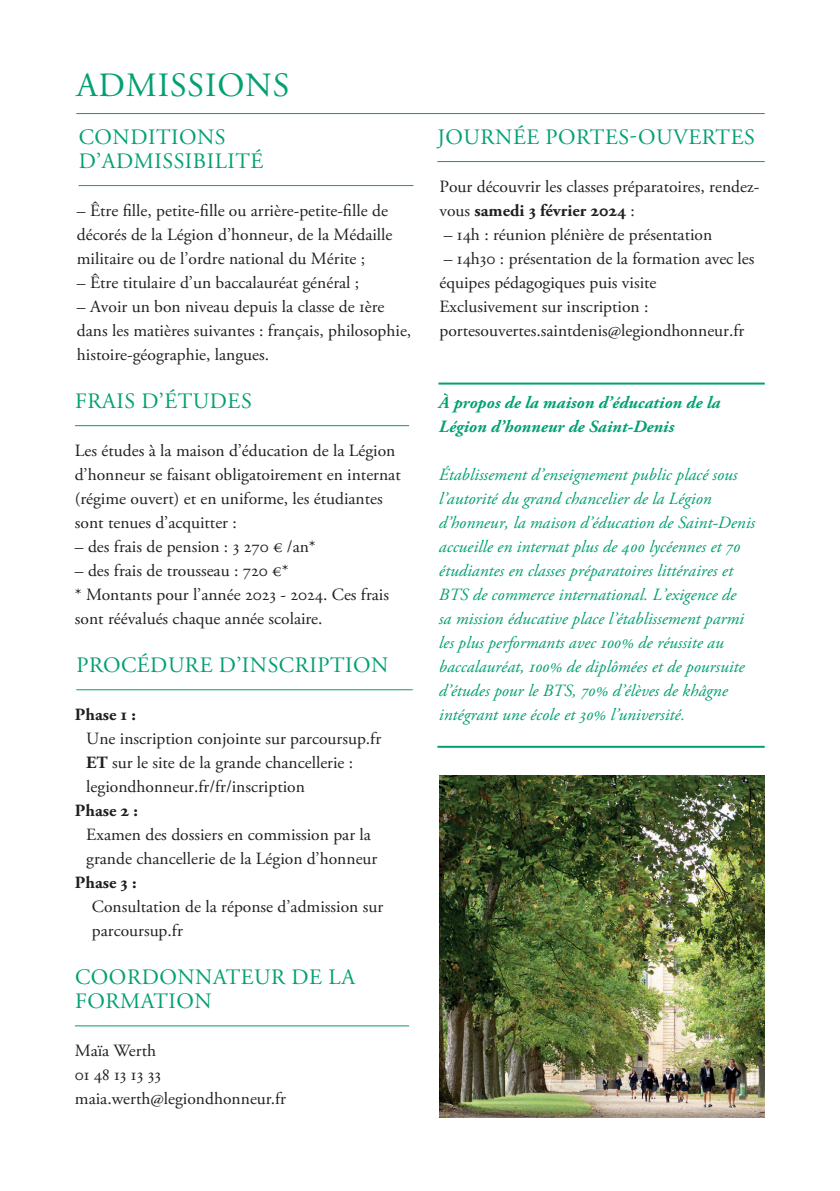
<style>
.page{position:relative;width:840px;height:1191px;background:#fff}
.page>*{position:absolute;margin:0;border:0;box-sizing:border-box;transform-origin:0 0}
.t1{font:34px "Adobe Garamond Pro";letter-spacing:.025em;color:#03a073}
.t2{font:22px/24px "Adobe Garamond Pro";letter-spacing:.025em;color:#03a073}
.t3{font:17.2px/24px "Adobe Garamond Pro";color:#231f20}
.t4{font:italic 17.2px/24px "Adobe Garamond Pro";color:#03a073}
.t5{font:italic 700 17.2px/24px "Adobe Garamond Pro";color:#03a073}
.t6{font:700 17.2px "Adobe Garamond Pro";color:#231f20}
.s1{font-weight:700}
</style>
<div class="page">
<hr style="left:78px;top:185px;width:335px;height:1px;background:#03a073">
<hr style="left:437px;top:161px;width:327px;height:1px;background:#03a073">
<hr style="left:76px;top:113px;width:688px;height:1px;background:#03a073">
<img style="left:439px;top:775px;width:325px;height:342px">
<hr style="left:76px;top:689px;width:336px;height:1px;background:#03a073">
<hr style="left:437px;top:746px;width:327px;height:2px;background:#03a073">
<hr style="left:438px;top:382px;width:326px;height:2px;background:#03a073">
<hr style="left:75px;top:425px;width:334px;height:1px;background:#03a073">
<hr style="left:75px;top:1025px;width:334px;height:1px;background:#03a073">
<h1 class="t1" style="left:76px;top:65px;width:214px">ADMISSIONS</h1>
<p class="t2" style="left:79px;top:126px;width:186px">CONDITIONS<br>D’ADMISSIBILITÉ</p>
<p class="t3" style="left:77px;top:199px;width:317px">– Être fille, petite-fille ou arrière-petite-fille de décorés de la Légion d’honneur, de la Médaille militaire ou de l’ordre national du Mérite ;</p>
<p class="t3" style="left:77px;top:271px;width:284px">– Être titulaire d’un baccalauréat général ;</p>
<p class="t3" style="left:77px;top:295px;width:336px">– Avoir un bon niveau depuis la classe de 1ère dans les matières suivantes : français, philosophie, histoire-géographie, langues.</p>
<p class="t2" style="left:75px;top:390px;width:178px">FRAIS D’ÉTUDES</p>
<p class="t3" style="left:75px;top:439px;width:327px">Les études à la maison d’éducation de la Légion d’honneur se faisant obligatoirement en internat (régime ouvert) et en uniforme, les étudiantes sont tenues d’acquitter :</p>
<p class="t3" style="left:75px;top:535px;width:242px">– des frais de pension : 3 270 € /an*</p>
<p class="t3" style="left:75px;top:559px;width:315px">– des frais de trousseau : 720 €*<br>* Montants pour l’année 2023 - 2024. Ces frais sont réévalués chaque année scolaire.</p>
<p class="t2" style="left:76px;top:654px;width:313px">PROCÉDURE D’INSCRIPTION</p>
<p class="t6" style="left:75px;top:704px;width:63px">Phase 1 :</p>
<p class="t3" style="left:86px;top:727px;width:296px">Une inscription conjointe sur parcoursup.fr<br><span class="s1">ET</span> sur le site de la grande chancellerie : legiondhonneur.fr/fr/inscription</p>
<p class="t6" style="left:75px;top:801px;width:64px">Phase 2 :</p>
<p class="t3" style="left:86px;top:823px;width:292px">Examen des dossiers en commission par la grande chancellerie de la Légion d’honneur</p>
<p class="t6" style="left:75px;top:873px;width:63px">Phase 3 :</p>
<p class="t3" style="left:92px;top:895px;width:292px">Consultation de la réponse d’admission sur parcoursup.fr</p>
<p class="t2" style="left:75px;top:966px;width:281px">COORDONNATEUR DE LA<br>FORMATION</p>
<p class="t3" style="left:75px;top:1039px;width:212px">Maïa Werth<br>01 48 13 13 33 maia.werth@legiondhonneur.fr</p>
<p class="t2" style="left:437px;top:126px;width:319px">JOURNÉE PORTES-OUVERTES</p>
<p class="t3" style="left:439px;top:175px;width:321px">Pour découvrir les classes préparatoires, rendez&shy;vous <span class="s1">samedi 3 février 2024</span> :</p>
<p class="t3" style="left:443px;top:223px;width:270px">– 14h : réunion plénière de présentation</p>
<p class="t3" style="left:439px;top:247px;width:316px">– 14h30 : présentation de la formation avec les équipes pédagogiques puis visite Exclusivement sur inscription : portesouvertes.saintdenis@legiondhonneur.fr</p>
<p class="t5" style="left:438px;top:391px;width:283px">À propos de la maison d’éducation de la<br>Légion d’honneur de Saint-Denis</p>
<p class="t4" style="left:438px;top:463px;width:317px">Établissement d’enseignement public placé sous l’autorité du grand chancelier de la Légion d’honneur, la maison d’éducation de Saint-Denis accueille en internat plus de 400 lycéennes et 70 étudiantes en classes préparatoires littéraires et BTS de commerce international. L’exigence de<br>sa mission éducative place l’établissement parmi les plus performants avec 100% de réussite au baccalauréat, 100% de diplômées et de poursuite d’études pour le BTS, 70% d’élèves de khâgne intégrant une école et 30% l’université.</p>
</div>
